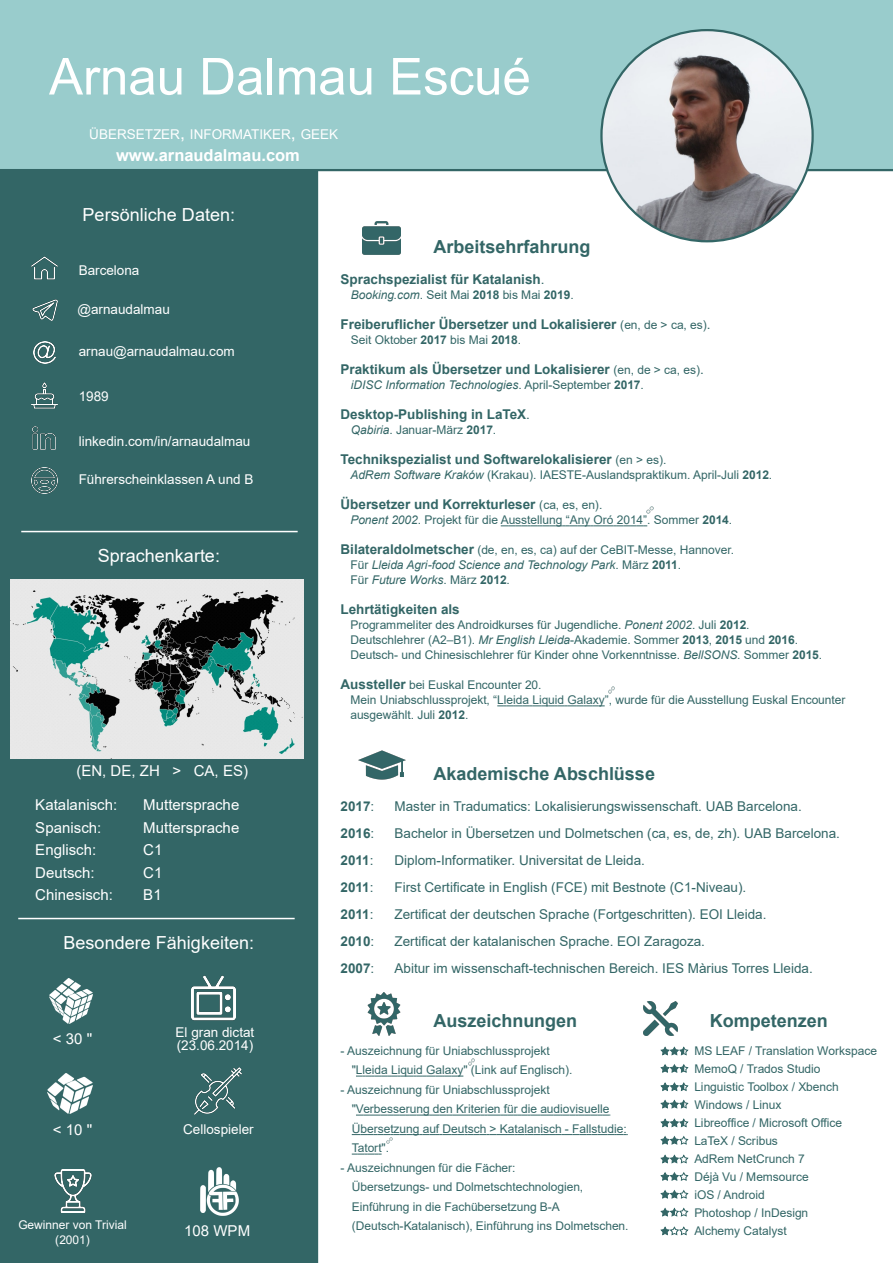
<style>
.page{position:relative;width:893px;height:1263px;background:#fff}
.page>*{position:absolute;margin:0;border:0;box-sizing:border-box;transform-origin:0 0}
.t1{font:51px "Arial";color:#fff}
.t2{font:700 18px "Arial";color:#366}
.t3{font:18px "Arial";color:#fff}
.t4{font:700 16.5px "Arial";color:#fff}
.t5{font:15px "Arial";letter-spacing:.005em;color:#fff}
.t6{font:13.5px "Arial";color:#366}
.t7{font:700 13.5px "Arial";color:#366}
.t8{font:13.5px/13.5px "Arial";color:#fff}
.t9{font:12px/18px "Arial";letter-spacing:-.005em;color:#366}
.t10{font:italic 12px "Arial";letter-spacing:-.005em;color:#366}
.t11{font:12px "Arial";letter-spacing:-.005em;color:#fff}
.s1{font-size:18px}
.s2{font-weight:400}
.s3{font-style:italic}
.s4{font-weight:700}
.s5{font-weight:400;font-size:12px}
.s6{font-style:normal}
.s7{font-weight:700;font-style:normal}
.s8{font-weight:700;font-size:13.5px}
</style>
<div class="page">
<div style="left:0;top:171px;width:320px;height:1092px;background:#366"></div>
<div style="left:0;top:0;width:893px;height:170px;background:#9cc"></div>
<hr style="left:0;top:169px;width:893px;height:2px;background:#366">
<img style="left:601px;top:31px;width:212px;height:210px;border-radius:50%">
<img style="left:32px;top:255px;width:25px;height:26px">
<hr style="left:21px;top:531px;width:277px;height:1px;background:#fff">
<img style="left:32px;top:298px;width:25px;height:25px">
<img style="left:34px;top:341px;width:22px;height:22px">
<img style="left:32px;top:383px;width:25px;height:25px">
<img style="left:33px;top:426px;width:23px;height:23px">
<img style="left:32px;top:468px;width:25px;height:25px">
<hr style="left:18px;top:918px;width:277px;height:1px;background:#fff">
<img style="left:11px;top:579px;width:293px;height:180px">
<img style="left:50px;top:978px;width:43px;height:46px">
<img style="left:48px;top:1074px;width:45px;height:39px">
<img style="left:194px;top:1067px;width:47px;height:47px">
<img style="left:359px;top:750px;width:46px;height:30px">
<img style="left:363px;top:221px;width:37px;height:34px">
<img style="left:367px;top:993px;width:34px;height:42px">
<img style="left:644px;top:1001px;width:34px;height:34px">
<svg style="left:501px;top:526px;width:146px;height:1px"></svg>
<svg style="left:497px;top:706px;width:108px;height:1px"></svg>
<svg style="left:356px;top:1076px;width:107px;height:1px"></svg>
<svg style="left:356px;top:1115px;width:254px;height:1px"></svg>
<svg style="left:352px;top:1154px;width:30px;height:1px"></svg>
<svg style="left:660px;top:1047px;width:28px;height:8px"></svg>
<svg style="left:660px;top:1064px;width:28px;height:9px"></svg>
<svg style="left:660px;top:1082px;width:28px;height:9px"></svg>
<svg style="left:660px;top:1155px;width:28px;height:8px"></svg>
<svg style="left:660px;top:1136px;width:28px;height:8px"></svg>
<svg style="left:608px;top:687px;width:7px;height:6px"></svg>
<svg style="left:647px;top:507px;width:6px;height:6px"></svg>
<svg style="left:468px;top:1059px;width:6px;height:6px"></svg>
<svg style="left:352px;top:1134px;width:276px;height:10px"></svg>
<img style="left:52px;top:1169px;width:43px;height:44px">
<img style="left:201px;top:1167px;width:37px;height:49px">
<img style="left:191px;top:976px;width:45px;height:44px">
<svg style="left:660px;top:1100px;width:28px;height:8px"></svg>
<svg style="left:660px;top:1119px;width:28px;height:8px"></svg>
<svg style="left:660px;top:1172px;width:28px;height:9px"></svg>
<svg style="left:660px;top:1190px;width:28px;height:8px"></svg>
<svg style="left:660px;top:1208px;width:28px;height:8px"></svg>
<svg style="left:660px;top:1227px;width:28px;height:8px"></svg>
<h1 class="t1" style="left:49px;top:48px;width:483px">Arnau Dalmau Escué</h1>
<p class="t8" style="left:89px;top:128px;width:250px">ÜBERSETZER<span class="s1">,</span> INFORMATIKER<span class="s1">,</span> GEEK</p>
<h3 class="t4" style="left:116px;top:146px;width:185px">www.arnaudalmau.com</h3>
<h2 class="t3" style="left:83px;top:205px;width:154px">Persönliche Daten:</h2>
<p class="t8" style="left:79px;top:264px;width:62px">Barcelona</p>
<p class="t8" style="left:77px;top:303px;width:94px">@arnaudalmau</p>
<p class="t8" style="left:79px;top:345px;width:158px">arnau@arnaudalmau.com</p>
<p class="t8" style="left:79px;top:389px;width:32px">1989</p>
<p class="t8" style="left:79px;top:434px;width:173px">linkedin.com/in/arnaudalmau</p>
<p class="t8" style="left:79px;top:472px;width:176px">Führerscheinklassen A und B</p>
<h2 class="t3" style="left:98px;top:545px;width:124px">Sprachenkarte:</h2>
<p class="t5" style="left:76px;top:763px;width:173px">(EN, DE, ZH &gt; CA, ES)</p>
<p class="t5" style="left:35px;top:797px;width:84px">Katalanisch:</p>
<p class="t5" style="left:143px;top:797px;width:98px">Muttersprache</p>
<p class="t5" style="left:35px;top:819px;width:68px">Spanisch:</p>
<p class="t5" style="left:143px;top:819px;width:98px">Muttersprache</p>
<p class="t5" style="left:35px;top:842px;width:63px">Englisch:</p>
<p class="t5" style="left:143px;top:842px;width:21px">C1</p>
<p class="t5" style="left:35px;top:864px;width:61px">Deutsch:</p>
<p class="t5" style="left:143px;top:864px;width:21px">C1</p>
<p class="t5" style="left:35px;top:887px;width:79px">Chinesisch:</p>
<p class="t5" style="left:143px;top:887px;width:20px">B1</p>
<h2 class="t3" style="left:64px;top:932px;width:192px">Besondere Fähigkeiten:</h2>
<h2 class="t2" style="left:433px;top:237px;width:159px">Arbeitsehrfahrung</h2>
<p class="t7" style="left:341px;top:272px;width:205px">Sprachspezialist für Katalanish<span class="s2">.</span></p>
<p class="t9" style="left:351px;top:286px;width:224px"><span class="s3">Booking.com</span>. Seit Mai <span class="s4">2018</span> bis Mai <span class="s4">2019</span>.</p>
<p class="t7" style="left:341px;top:317px;width:372px">Freiberuflicher Übersetzer und Lokalisierer <span class="s5">(en, de &gt; ca, es)</span><span class="s2">.</span></p>
<p class="t9" style="left:351px;top:331px;width:172px">Seit Oktober <span class="s4">2017</span> bis Mai <span class="s4">2018</span>.</p>
<p class="t7" style="left:341px;top:362px;width:365px">Praktikum als Übersetzer und Lokalisierer <span class="s5">(en, de &gt; ca, es)</span><span class="s2">.</span></p>
<p class="t10" style="left:351px;top:378px;width:294px">iDISC Information Technologies<span class="s6">. April-September</span> <span class="s7">2017</span><span class="s6">.</span></p>
<p class="t7" style="left:341px;top:407px;width:191px">Desktop-Publishing in LaTeX<span class="s2">.</span></p>
<p class="t9" style="left:351px;top:421px;width:147px"><span class="s3">Qabiria</span>. Januar-März <span class="s4">2017</span>.</p>
<p class="t7" style="left:341px;top:452px;width:327px">Technikspezialist und Softwarelokalisierer <span class="s5">(en &gt; es).</span></p>
<p class="t9" style="left:350px;top:466px;width:423px"><span class="s3">AdRem Software Kraków</span> (Krakau). IAESTE-Auslandspraktikum. April-Juli <span class="s4">2012</span>.</p>
<p class="t7" style="left:341px;top:497px;width:263px">Übersetzer und Korrekturleser <span class="s5">(ca, es, en).</span></p>
<p class="t9" style="left:350px;top:511px;width:383px"><span class="s3">Ponent 2002</span>. Projekt für die Ausstellung “Any Oró 2014”. Sommer <span class="s4">2014</span>.</p>
<p class="t9" style="left:350px;top:542px;width:385px;line-height:15px;text-indent:-10px"><span class="s8">Bilateraldolmetscher</span> (de, en, es, ca) auf der CeBIT-Messe, Hannover.<br>Für <span class="s3">Lleida Agri-food Science and Technology Park</span>. März <span class="s4">2011</span>.<br>Für <span class="s3">Future Works</span>. März <span class="s4">2012</span>.</p>
<p class="t7" style="left:341px;top:602px;width:121px">Lehrtätigkeiten als</p>
<p class="t9" style="left:350px;top:617px;width:473px;line-height:15px">Programmeliter des Androidkurses für Jugendliche. <span class="s3">Ponent 2002</span>. Juli <span class="s4">2012</span>.<br>Deutschlehrer (A2–B1). <span class="s3">Mr English Lleida</span>-Akademie. Sommer <span class="s4">2013</span>, <span class="s4">2015</span> und <span class="s4">2016</span>.<br>Deutsch- und Chinesischlehrer für Kinder ohne Vorkenntnisse. <span class="s3">BellSONS</span>. Sommer <span class="s4">2015</span>.</p>
<p class="t9" style="left:350px;top:677px;width:496px;line-height:15px;text-indent:-10px"><span class="s8">Aussteller</span> bei Euskal Encounter 20.<br>Mein Uniabschlussprojekt, “Lleida Liquid Galaxy”, wurde für die Ausstellung Euskal Encounter ausgewählt. Juli <span class="s4">2012</span>.</p>
<h2 class="t2" style="left:433px;top:764px;width:223px">Akademische Abschlüsse</h2>
<p class="t7" style="left:341px;top:798px;width:35px">2017<span class="s2">:</span></p>
<p class="t6" style="left:395px;top:798px;width:409px">Master in Tradumatics: Lokalisierungswissenschaft. UAB Barcelona.</p>
<p class="t7" style="left:341px;top:825px;width:35px">2016<span class="s2">:</span></p>
<p class="t6" style="left:395px;top:825px;width:447px">Bachelor in Übersetzen und Dolmetschen (ca, es, de, zh). UAB Barcelona.</p>
<p class="t7" style="left:341px;top:852px;width:34px">2011<span class="s2">:</span></p>
<p class="t6" style="left:395px;top:852px;width:252px">Diplom-Informatiker. Universitat de Lleida.</p>
<p class="t7" style="left:341px;top:879px;width:34px">2011<span class="s2">:</span></p>
<p class="t6" style="left:395px;top:879px;width:353px">First Certificate in English (FCE) mit Bestnote (C1-Niveau).</p>
<p class="t7" style="left:341px;top:906px;width:34px">2011<span class="s2">:</span></p>
<p class="t6" style="left:395px;top:906px;width:373px">Zertificat der deutschen Sprache (Fortgeschritten). EOI Lleida.</p>
<p class="t7" style="left:341px;top:933px;width:35px">2010<span class="s2">:</span></p>
<p class="t6" style="left:395px;top:933px;width:312px">Zertificat der katalanischen Sprache. EOI Zaragoza.</p>
<p class="t7" style="left:341px;top:960px;width:35px">2007<span class="s2">:</span></p>
<p class="t6" style="left:395px;top:960px;width:420px">Abitur im wissenschaft-technischen Bereich. IES Màrius Torres Lleida.</p>
<h2 class="t2" style="left:433px;top:1011px;width:145px">Auszeichnungen</h2>
<h2 class="t2" style="left:710px;top:1011px;width:120px">Kompetenzen</h2>
<p class="t8" style="left:176px;top:1025px;width:80px">El gran dictat (23.06.2014)</p>
<p class="t5" style="left:53px;top:1030px;width:41px">&lt; 30 ''</p>
<p class="t9" style="left:352px;top:1041px;width:222px;line-height:19.5px;text-indent:-11px">- Auszeichnung für Uniabschlussprojekt "Lleida Liquid Galaxy" (Link auf Englisch).</p>
<p class="t9" style="left:352px;top:1080px;width:276px;line-height:19.5px;text-indent:-11px">- Auszeichnung für Uniabschlussprojekt "Verbesserung den Kriterien für die audiovisuelle Übersetzung auf Deutsch &gt; Katalanisch - Fallstudie:<br>Tatort".</p>
<p class="t9" style="left:352px;top:1158px;width:233px;line-height:19.5px;text-indent:-11px">- Auszeichnungen für die Fächer:<br>Übersetzungs- und Dolmetschtechnologien,<br>Einführung in die Fachübersetzung B-A</p>
<p class="t9" style="left:694px;top:1042px;width:184px">MS LEAF / Translation Workspace<br>MemoQ / Trados Studio<br>Linguistic Toolbox / Xbench<br>Windows / Linux<br>Libreoffice / Microsoft Office<br>LaTeX / Scribus<br>AdRem NetCrunch 7<br>Déjà Vu / Memsource<br>iOS / Android<br>Photoshop / InDesign<br>Alchemy Catalyst</p>
<p class="t5" style="left:53px;top:1121px;width:41px">&lt; 10 ''</p>
<p class="t8" style="left:183px;top:1122px;width:72px">Cellospieler</p>
<p class="t11" style="left:18px;top:1218px;width:110px">Gewinner von Trivial</p>
<p class="t9" style="left:352px;top:1217px;width:278px">(Deutsch-Katalanisch), Einführung ins Dolmetschen.</p>
<p class="t11" style="left:55px;top:1233px;width:36px">(2001)</p>
<p class="t5" style="left:184px;top:1222px;width:68px">108 WPM</p>
</div>
